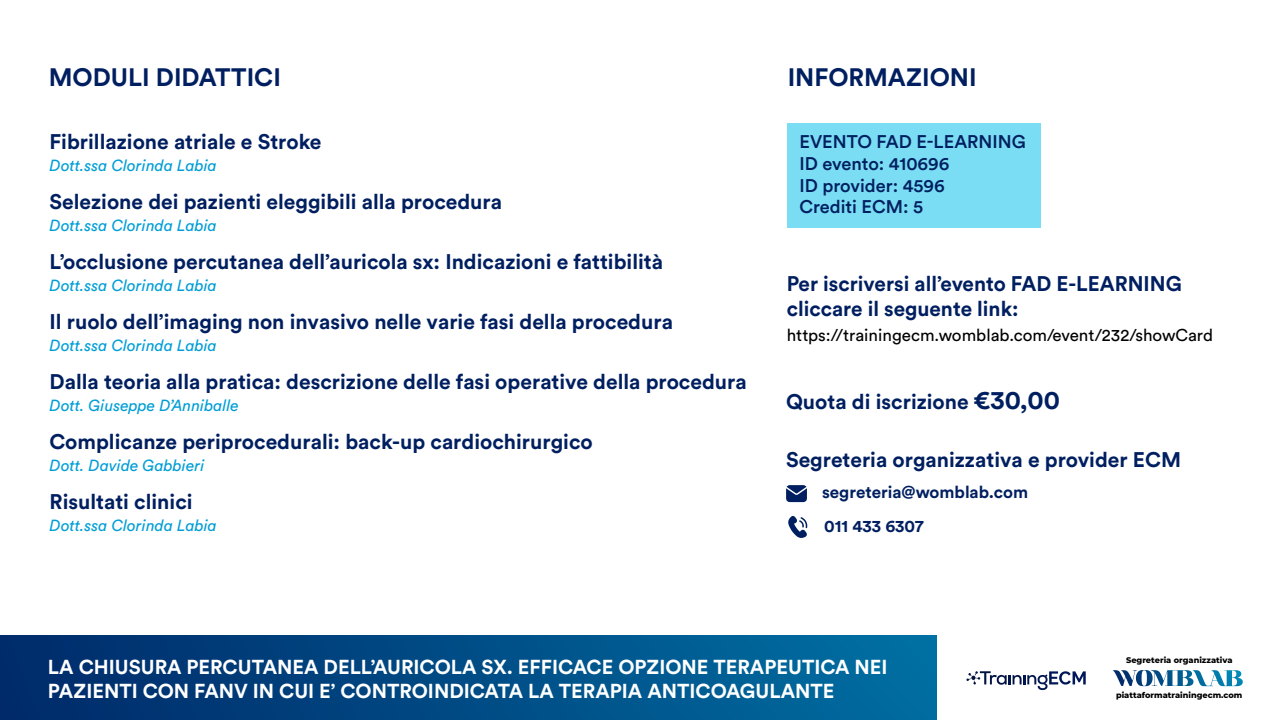
<style>
.page{position:relative;width:1280px;height:720px;background:#fff}
.page>*{position:absolute;margin:0;border:0;box-sizing:border-box;transform-origin:0 0}
.t1{font:700 25px "Circular Std";color:#001f60}
.t2{font:700 21px/25.2px "Circular Std";color:#001f60}
.t3{font:700 20px/24px "Circular Std";color:#fff}
.t4{font:500 18.2px/21.8px "Circular Std";color:#001f60}
.t5{font:17px "Circular Std";color:#000}
.t6{font:700 17px/33.4px "Circular Std";color:#001f60}
.t7{font:italic 16px "Circular Std";color:#009ed6}
.t8{font:800 8.2px "Montserrat";color:#000}
.s1{font-size:26px}
</style>
<div class="page">
<svg style="left:966px;top:671px;width:120px;height:19px"></svg>
<svg style="left:1113px;top:670px;width:130px;height:16px"></svg>
<div style="left:0;top:636px;width:936px;height:84px;background:linear-gradient(to right,#002a6a,#006fa2)"></div>
<svg style="left:786px;top:485px;width:21px;height:17px"></svg>
<svg style="left:788px;top:516px;width:19px;height:22px"></svg>
<div style="left:787px;top:123px;width:253px;height:104px;background:#7addf4"></div>
<p class="t1" style="left:49px;top:61px;width:234px">MODULI DIDATTICI</p>
<p class="t2" style="left:50px;top:129px;width:274px">Fibrillazione atriale e Stroke</p>
<p class="t7" style="left:50px;top:156px;width:169px">Dott.ssa Clorinda Labia</p>
<p class="t2" style="left:50px;top:189px;width:454px">Selezione dei pazienti eleggibili alla procedura</p>
<p class="t7" style="left:50px;top:216px;width:169px">Dott.ssa Clorinda Labia</p>
<p class="t2" style="left:50px;top:249px;width:615px">L’occlusione percutanea dell’auricola sx: Indicazioni e fattibilità</p>
<p class="t7" style="left:50px;top:276px;width:169px">Dott.ssa Clorinda Labia</p>
<p class="t2" style="left:50px;top:309px;width:625px">Il ruolo dell’imaging non invasivo nelle varie fasi della procedura</p>
<p class="t7" style="left:50px;top:336px;width:169px">Dott.ssa Clorinda Labia</p>
<p class="t2" style="left:50px;top:369px;width:699px">Dalla teoria alla pratica: descrizione delle fasi operative della procedura</p>
<p class="t7" style="left:50px;top:396px;width:191px">Dott. Giuseppe D’Anniballe</p>
<p class="t2" style="left:50px;top:429px;width:545px">Complicanze periprocedurali: back-up cardiochirurgico</p>
<p class="t7" style="left:50px;top:456px;width:157px">Dott. Davide Gabbieri</p>
<p class="t2" style="left:50px;top:489px;width:145px">Risultati clinici</p>
<p class="t7" style="left:50px;top:516px;width:169px">Dott.ssa Clorinda Labia</p>
<p class="t1" style="left:788px;top:61px;width:191px">INFORMAZIONI</p>
<p class="t4" style="left:799px;top:130px;width:228px">EVENTO FAD E-LEARNING<br>ID evento: 410696<br>ID provider: 4596<br>Crediti ECM: 5</p>
<p class="t2" style="left:787px;top:270px;width:397px">Per iscriversi all’evento FAD E-LEARNING cliccare il seguente link:</p>
<p class="t5" style="left:787px;top:325px;width:428px">https://trainingecm.womblab.com/event/232/showCard</p>
<p class="t2" style="left:786px;top:388px;width:275px">Quota di iscrizione <span class="s1">€30,00</span></p>
<p class="t2" style="left:786px;top:446px;width:397px">Segreteria organizzativa e provider ECM</p>
<p class="t6" style="left:822px;top:475px;width:208px">segreteria@womblab.com<br>011 433 6307</p>
<p class="t3" style="left:48px;top:655px;width:841px">LA CHIUSURA PERCUTANEA DELL’AURICOLA SX. EFFICACE OPZIONE TERAPEUTICA NEI<br>PAZIENTI CON FANV IN CUI E’ CONTROINDICATA LA TERAPIA ANTICOAGULANTE</p>
<p class="t8" style="left:1126px;top:654px;width:108px">Segreteria organizzativa</p>
<p class="t8" style="left:1116px;top:689px;width:128px">piattaformatrainingecm.com</p>
</div>
